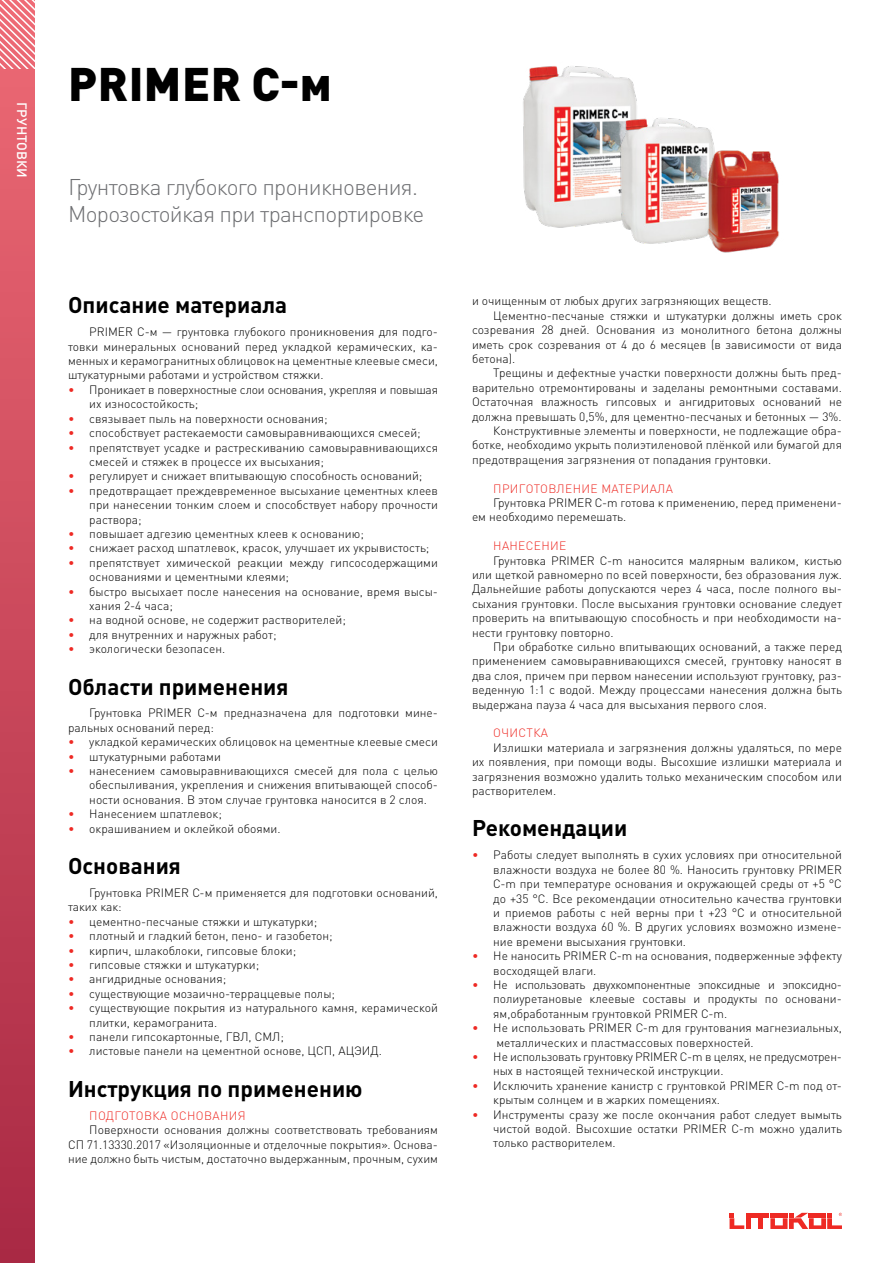
<style>
.page{position:relative;width:893px;height:1263px;background:#fff}
.page>*{position:absolute;margin:0;border:0;box-sizing:border-box;transform-origin:0 0}
.t1{font:900 46.5px "DIN Pro";letter-spacing:.01em;color:#000}
.t2{font:700 22.5px "DIN Pro";color:#000}
.t3{font:300 22.5px/27px "DIN Pro";letter-spacing:-.03em;color:#6d6e71}
.t4{font:500 13.5px "DIN Pro";color:#fff}
.t5{font:300 12px/14.4px "DIN Pro";color:#000;text-align:justify}
.t6{font:300 12px/14.4px "DIN Pro";letter-spacing:-.02em;color:#000}
.t7{font:300 12px "DIN Pro";letter-spacing:.03em;color:#ee2a24}
.s1{color:#ee2a24}
</style>
<div class="page">
<hr style="left:752px;top:1213px;width:17px;height:4px;background:#ee2a24">
<div style="left:758px;top:1218px;width:5px;height:11px;background:#ee2a24"></div>
<svg style="left:730px;top:1213px;width:20px;height:16px"></svg>
<svg style="left:770px;top:1213px;width:72px;height:16px"></svg>
<div style="left:0;top:0;width:34px;height:1263px;background:linear-gradient(to bottom,#ed6a75,#a92944)"></div>
<svg style="left:0;top:0;width:34px;height:68px;background:#f1939b"></svg>
<img style="left:523px;top:66px;width:113px;height:162px">
<img style="left:608px;top:97px;width:105px;height:147px">
<img style="left:707px;top:139px;width:72px;height:114px">
<p class="t4" style="left:31px;top:102px;width:78px;rotate:90deg">ГРУНТОВКИ</p>
<h1 class="t1" style="left:68px;top:53px;width:265px">PRIMER С-м</h1>
<h2 class="t3" style="left:68px;top:172px;width:358px">Грунтовка глубокого проникновения.<br>Морозостойкая при транспортировке</h2>
<h2 class="t2" style="left:68px;top:290px;width:221px">Описание материала</h2>
<p class="t5" style="left:68px;top:324px;width:371px;text-indent:21px">PRIMER C-м — грунтовка глубокого проникновения для подго&shy;товки минеральных оснований перед укладкой керамических, ка&shy;менных и керамогранитных облицовок на цементные клеевые смеси, штукатурными работами и устройством стяжки.</p>
<p class="t6" style="left:89px;top:382px;width:350px;text-indent:-21px"><span class="s1">•</span> Проникает в поверхностные слои основания, укрепляя и повышая их износостойкость;</p>
<p class="t5" style="left:68px;top:411px;width:261px"><span class="s1">•</span> связывает пыль на поверхности основания;</p>
<p class="t5" style="left:68px;top:425px;width:354px"><span class="s1">•</span> способствует растекаемости самовыравнивающихся смесей;</p>
<p class="t5" style="left:89px;top:439px;width:350px;text-indent:-21px"><span class="s1">•</span> препятствует усадке и растрескиванию самовыравнивающихся смесей и стяжек в процессе их высыхания;</p>
<p class="t5" style="left:68px;top:468px;width:356px"><span class="s1">•</span> регулирует и снижает впитывающую способность оснований;</p>
<p class="t5" style="left:89px;top:483px;width:350px;text-indent:-21px"><span class="s1">•</span> предотвращает преждевременное высыхание цементных клеев при нанесении тонким слоем и способствует набору прочности раствора;</p>
<p class="t5" style="left:68px;top:526px;width:297px"><span class="s1">•</span> повышает адгезию цементных клеев к основанию;</p>
<p class="t5" style="left:68px;top:540px;width:363px"><span class="s1">•</span> снижает расход шпатлевок, красок, улучшает их укрывистость;</p>
<p class="t5" style="left:89px;top:555px;width:350px;text-indent:-21px"><span class="s1">•</span> препятствует химической реакции между гипсосодержащими основаниями и цементными клеями;</p>
<p class="t5" style="left:89px;top:583px;width:350px;text-indent:-21px"><span class="s1">•</span> быстро высыхает после нанесения на основание, время высы&shy;хания 2-4 часа;</p>
<p class="t5" style="left:68px;top:612px;width:279px"><span class="s1">•</span> на водной основе, не содержит растворителей;</p>
<p class="t5" style="left:68px;top:627px;width:210px"><span class="s1">•</span> для внутренних и наружных работ;</p>
<p class="t5" style="left:68px;top:641px;width:159px"><span class="s1">•</span> экологически безопасен.</p>
<h2 class="t2" style="left:68px;top:671px;width:222px">Области применения</h2>
<p class="t5" style="left:68px;top:705px;width:371px;text-indent:21px">Грунтовка PRIMER С-м предназначена для подготовки мине&shy;ральных оснований перед:</p>
<p class="t5" style="left:68px;top:734px;width:371px"><span class="s1">•</span> укладкой керамических облицовок на цементные клеевые смеси</p>
<p class="t5" style="left:68px;top:749px;width:154px"><span class="s1">•</span> штукатурными работами</p>
<p class="t5" style="left:89px;top:763px;width:350px;text-indent:-21px"><span class="s1">•</span> нанесением самовыравнивающихся смесей для пола с целью обеспыливания, укрепления и снижения впитывающей способ&shy;ности основания. В этом случае грунтовка наносится в 2 слоя.</p>
<p class="t5" style="left:68px;top:806px;width:155px"><span class="s1">•</span> Нанесением шпатлевок;</p>
<p class="t5" style="left:68px;top:821px;width:214px"><span class="s1">•</span> окрашиванием и оклейкой обоями.</p>
<h2 class="t2" style="left:68px;top:851px;width:114px">Основания</h2>
<p class="t5" style="left:68px;top:885px;width:371px;text-indent:21px">Грунтовка PRIMER С-м применяется для подготовки оснований, таких как:</p>
<p class="t5" style="left:68px;top:914px;width:251px"><span class="s1">•</span> цементно-песчаные стяжки и штукатурки;</p>
<p class="t5" style="left:68px;top:928px;width:266px"><span class="s1">•</span> плотный и гладкий бетон, пено- и газобетон;</p>
<p class="t5" style="left:68px;top:942px;width:230px"><span class="s1">•</span> кирпич, шлакоблоки, гипсовые блоки;</p>
<p class="t5" style="left:68px;top:957px;width:193px"><span class="s1">•</span> гипсовые стяжки и штукатурки;</p>
<p class="t5" style="left:68px;top:971px;width:160px"><span class="s1">•</span> ангидридные основания;</p>
<p class="t5" style="left:68px;top:986px;width:268px"><span class="s1">•</span> существующие мозаично-терраццевые полы;</p>
<p class="t5" style="left:89px;top:1000px;width:350px;text-indent:-21px"><span class="s1">•</span> существующие покрытия из натурального камня, керамической плитки, керамогранита.</p>
<p class="t5" style="left:68px;top:1029px;width:217px"><span class="s1">•</span> панели гипсокартонные, ГВЛ, СМЛ;</p>
<p class="t5" style="left:68px;top:1043px;width:315px"><span class="s1">•</span> листовые панели на цементной основе, ЦСП, АЦЭИД.</p>
<h2 class="t2" style="left:68px;top:1073px;width:296px">Инструкция по применению</h2>
<p class="t7" style="left:89px;top:1107px;width:158px">ПОДГОТОВКА ОСНОВАНИЯ</p>
<p class="t5" style="left:68px;top:1122px;width:371px;text-indent:21px">Поверхности основания должны соответствовать требованиям СП 71.13330.2017 «Изоляционные и отделочные покрытия». Основа&shy;ние должно быть чистым, достаточно выдержанным, прочным, сухим</p>
<p class="t5" style="left:472px;top:293px;width:301px">и очищенным от любых других загрязняющих веществ.</p>
<p class="t5" style="left:493px;top:308px;width:350px">Цементно-песчаные стяжки и штукатурки должны иметь срок</p>
<p class="t5" style="left:472px;top:322px;width:371px">созревания 28 дней. Основания из монолитного бетона должны</p>
<p class="t5" style="left:472px;top:336px;width:371px">иметь срок созревания от 4 до 6 месяцев (в зависимости от вида</p>
<p class="t5" style="left:472px;top:351px;width:45px">бетона).</p>
<p class="t5" style="left:493px;top:365px;width:350px">Трещины и дефектные участки поверхности должны быть пред-</p>
<p class="t5" style="left:472px;top:380px;width:371px">варительно отремонтированы и заделаны ремонтными составами.</p>
<p class="t5" style="left:472px;top:394px;width:371px">Остаточная влажность гипсовых и ангидритовых оснований не</p>
<p class="t5" style="left:472px;top:408px;width:371px">должна превышать 0,5%, для цементно-песчаных и бетонных — 3%.</p>
<p class="t5" style="left:493px;top:423px;width:350px">Конструктивные элементы и поверхности, не подлежащие обра-</p>
<p class="t5" style="left:472px;top:437px;width:371px">ботке, необходимо укрыть полиэтиленовой плёнкой или бумагой для</p>
<p class="t5" style="left:472px;top:452px;width:301px">предотвращения загрязнения от попадания грунтовки.</p>
<p class="t7" style="left:493px;top:480px;width:181px">ПРИГОТОВЛЕНИЕ МАТЕРИАЛА</p>
<p class="t5" style="left:472px;top:495px;width:371px;text-indent:21px">Грунтовка PRIMER С-m готова к применению, перед применени&shy;ем необходимо перемешать.</p>
<p class="t7" style="left:493px;top:538px;width:75px">НАНЕСЕНИЕ</p>
<p class="t5" style="left:472px;top:552px;width:371px;text-indent:21px">Грунтовка PRIMER С-m наносится малярным валиком, кистью или щеткой равномерно по всей поверхности, без образования луж.<br>Дальнейшие работы допускаются через 4 часа, после полного вы&shy;сыхания грунтовки. После высыхания грунтовки основание следует проверить на впитывающую способность и при необходимости на&shy;нести грунтовку повторно.</p>
<p class="t5" style="left:472px;top:639px;width:371px;text-indent:21px">При обработке сильно впитывающих оснований, а также перед применением самовыравнивающихся смесей, грунтовку наносят в два слоя, причем при первом нанесении используют грунтовку, раз&shy;веденную 1:1 с водой. Между процессами нанесения должна быть выдержана пауза 4 часа для высыхания первого слоя.</p>
<p class="t7" style="left:493px;top:725px;width:56px">ОЧИСТКА</p>
<p class="t5" style="left:472px;top:740px;width:371px;text-indent:21px">Излишки материала и загрязнения должны удаляться, по мере их появления, при помощи воды. Высохшие излишки материала и загрязнения возможно удалить только механическим способом или растворителем.</p>
<h2 class="t2" style="left:472px;top:813px;width:157px">Рекомендации</h2>
<p class="t5" style="left:493px;top:847px;width:350px;text-indent:-21px"><span class="s1">•</span> Работы следует выполнять в сухих условиях при относительной влажности воздуха не более 80 %. Наносить грунтовку PRIMER С-m при температуре основания и окружающей среды от +5 °C до +35 °С. Все рекомендации относительно качества грунтовки и приемов работы с ней верны при t +23 °С и относительной влажности воздуха 60 %. В других условиях возможно измене&shy;ние времени высыхания грунтовки.</p>
<p class="t5" style="left:493px;top:948px;width:350px;text-indent:-21px"><span class="s1">•</span> Не наносить PRIMER С-m на основания, подверженные эффекту восходящей влаги.</p>
<p class="t5" style="left:493px;top:977px;width:350px;text-indent:-21px"><span class="s1">•</span> Не использовать двухкомпонентные эпоксидные и эпоксидно&shy;полиуретановые клеевые составы и продукты по основани&shy;ям,обработанным грунтовкой PRIMER С-m.</p>
<p class="t5" style="left:496px;top:1020px;width:347px;text-indent:-24px"><span class="s1">•</span> Не использовать PRIMER С-m для грунтования магнезиальных, металлических и пластмассовых поверхностей.</p>
<p class="t6" style="left:493px;top:1049px;width:350px;text-indent:-21px"><span class="s1">•</span> Не использовать грунтовку PRIMER С-m в целях, не предусмотрен&shy;ных в настоящей технической инструкции.</p>
<p class="t5" style="left:493px;top:1078px;width:350px;text-indent:-21px"><span class="s1">•</span> Исключить хранение канистр с грунтовкой PRIMER С-m под от&shy;крытым солнцем и в жарких помещениях.</p>
<p class="t5" style="left:493px;top:1106px;width:350px;text-indent:-21px"><span class="s1">•</span> Инструменты сразу же после окончания работ следует вымыть чистой водой. Высохшие остатки PRIMER С-m можно удалить только растворителем.</p>
</div>
